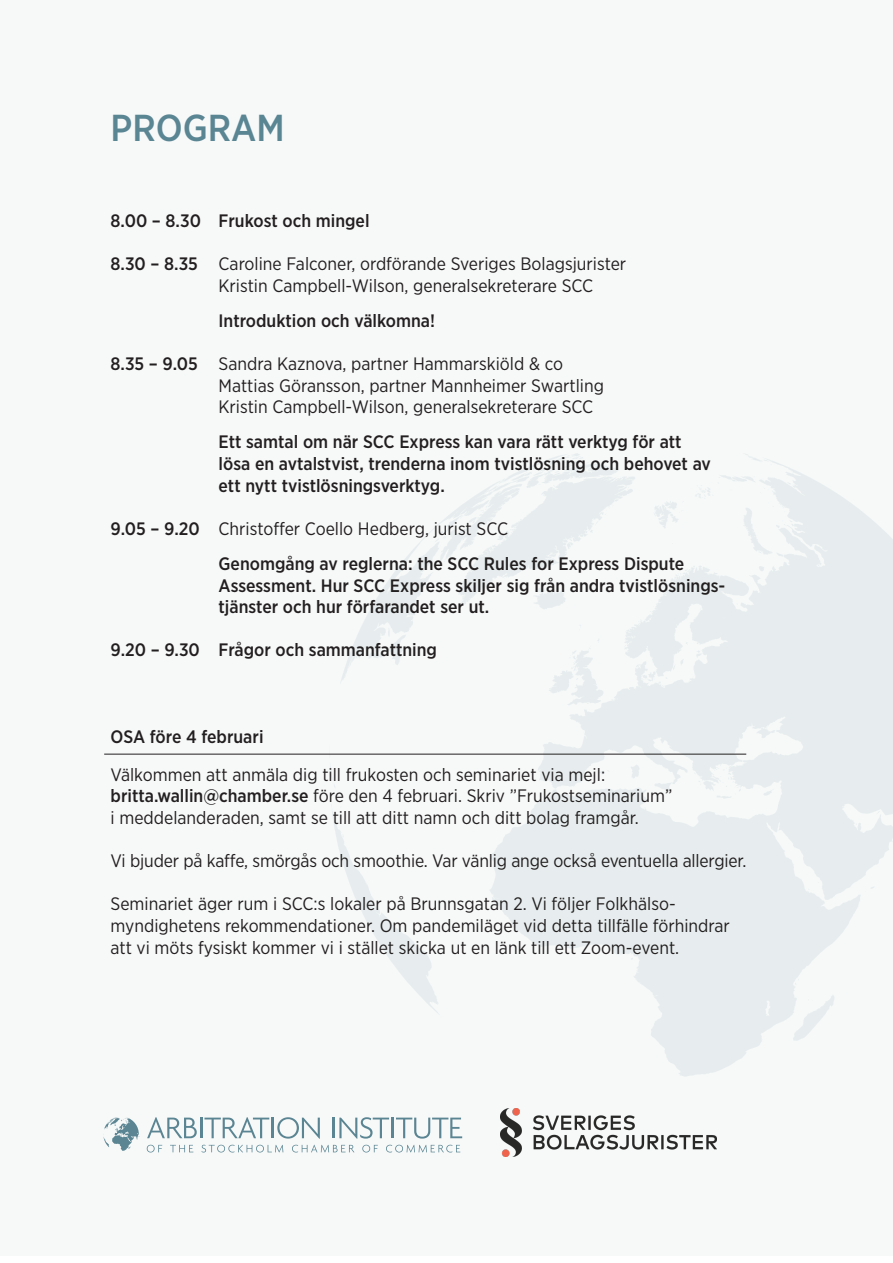
<style>
.page{position:relative;width:893px;height:1263px;background:#fff}
.page>*{position:absolute;margin:0;border:0;box-sizing:border-box;transform-origin:0 0}
.t1{font:500 37.5px "Gotham Narrow";color:#5a8593}
.t2{font:18px/21.6px "Gotham Narrow";color:#231f20}
.t3{font:500 18px/21.6px "Gotham Narrow";color:#231f20}
.s1{font-weight:500}
</style>
<div class="page">
<div style="left:0;top:0;width:893px;height:1255px;background:#f7f9f9"></div>
<svg style="left:329px;top:453px;width:564px;height:624px"></svg>
<hr style="left:104px;top:754px;width:642px;height:1px;background:#231f20">
<img style="left:500px;top:1108px;width:216px;height:49px">
<svg style="left:147px;top:1117px;width:50px;height:21px"></svg>
<hr style="left:200px;top:1117px;width:2px;height:21px;background:#5b8592">
<svg style="left:204px;top:1117px;width:65px;height:21px"></svg>
<hr style="left:272px;top:1117px;width:2px;height:21px;background:#5b8592">
<svg style="left:277px;top:1117px;width:43px;height:22px"></svg>
<hr style="left:333px;top:1117px;width:2px;height:21px;background:#5b8592">
<svg style="left:339px;top:1117px;width:50px;height:22px"></svg>
<hr style="left:391px;top:1117px;width:3px;height:21px;background:#5b8592">
<svg style="left:396px;top:1117px;width:66px;height:21px"></svg>
<svg style="left:147px;top:1145px;width:15px;height:7px"></svg>
<svg style="left:170px;top:1145px;width:23px;height:7px"></svg>
<svg style="left:201px;top:1145px;width:82px;height:7px"></svg>
<svg style="left:292px;top:1145px;width:62px;height:7px"></svg>
<svg style="left:362px;top:1145px;width:16px;height:7px"></svg>
<svg style="left:386px;top:1145px;width:74px;height:7px"></svg>
<svg style="left:103px;top:1117px;width:36px;height:34px"></svg>
<p class="t1" style="left:111px;top:104px;width:176px">PROGRAM</p>
<p class="t3" style="left:111px;top:210px;width:260px">8.00 – 8.30 Frukost och mingel</p>
<p class="t2" style="left:111px;top:253px;width:517px"><span class="s1">8.30 – 8.35</span> Caroline Falconer, ordförande Sveriges Bolagsjurister</p>
<p class="t2" style="left:219px;top:274px;width:376px">Kristin Campbell-Wilson, generalsekreterare SCC</p>
<p class="t3" style="left:219px;top:309px;width:218px">Introduktion och välkomna!</p>
<p class="t2" style="left:111px;top:353px;width:454px"><span class="s1">8.35 – 9.05</span> Sandra Kaznova, partner Hammarskiöld &amp; co</p>
<p class="t2" style="left:219px;top:374px;width:387px">Mattias Göransson, partner Mannheimer Swartling</p>
<p class="t2" style="left:219px;top:396px;width:376px">Kristin Campbell-Wilson, generalsekreterare SCC</p>
<p class="t3" style="left:219px;top:431px;width:494px">Ett samtal om när SCC Express kan vara rätt verktyg för att lösa en avtalstvist, trenderna inom tvistlösning och behovet av ett nytt tvistlösningsverktyg.</p>
<p class="t2" style="left:111px;top:517px;width:399px"><span class="s1">9.05 – 9.20</span> Christoffer Coello Hedberg, jurist SCC</p>
<p class="t3" style="left:219px;top:552px;width:467px">Genomgång av reglerna: the SCC Rules for Express Dispute</p>
<p class="t3" style="left:219px;top:574px;width:508px">Assessment. Hur SCC Express skiljer sig från andra tvistlösnings&shy;tjänster och hur förfarandet ser ut.</p>
<p class="t3" style="left:111px;top:639px;width:328px">9.20 – 9.30 Frågor och sammanfattning</p>
<p class="t3" style="left:111px;top:725px;width:154px">OSA före 4 februari</p>
<p class="t2" style="left:111px;top:763px;width:496px">Välkommen att anmäla dig till frukosten och seminariet via mejl:</p>
<p class="t2" style="left:111px;top:785px;width:563px"><span class="s1">britta.wallin@chamber.se</span> före den 4 februari. Skriv ”Frukostseminarium”</p>
<p class="t2" style="left:111px;top:806px;width:530px">i meddelanderaden, samt se till att ditt namn och ditt bolag framgår.</p>
<p class="t2" style="left:111px;top:850px;width:637px">Vi bjuder på kaffe, smörgås och smoothie. Var vänlig ange också eventuella allergier.</p>
<p class="t2" style="left:111px;top:893px;width:621px">Seminariet äger rum i SCC:s lokaler på Brunnsgatan 2. Vi följer Folkhälso&shy;myndighetens rekommendationer. Om pandemiläget vid detta tillfälle förhindrar att vi möts fysiskt kommer vi i stället skicka ut en länk till ett Zoom-event.</p>
</div>
